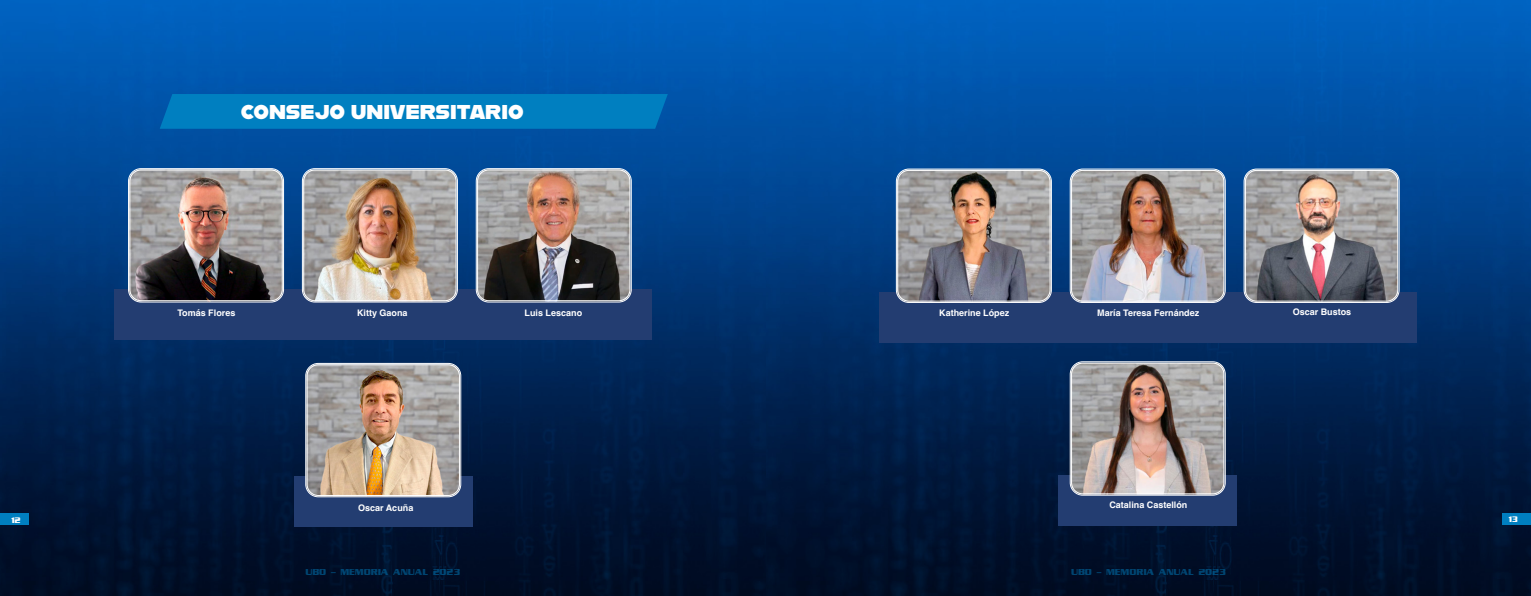
<style>
.page{position:relative;width:1531px;height:596px;background:#fff}
.page>*{position:absolute;margin:0;border:0;box-sizing:border-box;transform-origin:0 0}
.t1{font:20px "Alfarn";color:#fff}
.t2{font:700 9px "Helvetica";color:#fff}
.t3{font:700 9px "Enter Sansman";color:#007fc0}
.t4{font:700 8px "Enter Sansman";color:#fff}
</style>
<div class="page">
<img style="left:766px;top:0;width:765px;height:595px">
<div style="left:0;top:0;width:766px;height:595px;background:linear-gradient(to bottom,#0063c6,#00061b)"></div>
<div style="left:114px;top:289px;width:537px;height:50px;background:#233d71"></div>
<div style="left:294px;top:476px;width:178px;height:51px;background:#233d71"></div>
<div style="left:1059px;top:475px;width:178px;height:50px;background:#233d71"></div>
<div style="left:879px;top:292px;width:537px;height:50px;background:#233d71"></div>
<div style="left:160px;top:94px;width:508px;height:35px;background:#007fc0"></div>
<img style="left:897px;top:169px;width:154px;height:133px">
<div style="left:896px;top:168px;width:156px;height:135px;border:1px solid #fff;border-radius:13px"></div>
<div style="left:897px;top:170px;width:153px;height:131px;border:1px solid #fff;border-radius:11px"></div>
<img style="left:129px;top:169px;width:154px;height:132px">
<div style="left:128px;top:168px;width:156px;height:134px;border:1px solid #fff;border-radius:13px"></div>
<div style="left:130px;top:170px;width:152px;height:131px;border:1px solid #fff;border-radius:11px"></div>
<img style="left:1071px;top:170px;width:153px;height:132px">
<div style="left:1070px;top:168px;width:156px;height:135px;border:1px solid #fff;border-radius:13px"></div>
<div style="left:1071px;top:170px;width:153px;height:131px;border:1px solid #fff;border-radius:11px"></div>
<img style="left:303px;top:169px;width:153px;height:132px">
<div style="left:302px;top:168px;width:156px;height:134px;border:1px solid #fff;border-radius:13px"></div>
<div style="left:304px;top:170px;width:152px;height:131px;border:1px solid #fff;border-radius:11px"></div>
<img style="left:1244px;top:169px;width:154px;height:133px">
<div style="left:1243px;top:168px;width:156px;height:135px;border:1px solid #fff;border-radius:13px"></div>
<div style="left:1245px;top:170px;width:153px;height:131px;border:1px solid #fff;border-radius:11px"></div>
<img style="left:477px;top:169px;width:153px;height:132px">
<div style="left:476px;top:168px;width:156px;height:134px;border:1px solid #fff;border-radius:13px"></div>
<div style="left:477px;top:170px;width:153px;height:131px;border:1px solid #fff;border-radius:11px"></div>
<img style="left:1071px;top:362px;width:153px;height:132px">
<div style="left:1070px;top:361px;width:156px;height:134px;border:1px solid #fff;border-radius:13px"></div>
<div style="left:1071px;top:363px;width:153px;height:130px;border:1px solid #fff;border-radius:11px"></div>
<img style="left:306px;top:364px;width:154px;height:132px">
<div style="left:305px;top:362px;width:156px;height:135px;border:1px solid #fff;border-radius:13px"></div>
<div style="left:307px;top:364px;width:153px;height:131px;border:1px solid #fff;border-radius:11px"></div>
<div style="left:0;top:513px;width:29px;height:11px;background:#007fc0"></div>
<div style="left:1502px;top:513px;width:29px;height:11px;background:#007fc0"></div>
<h1 class="t1" style="left:241px;top:100px;width:284px">CONSEJO UNIVERSITARIO</h1>
<p class="t2" style="left:177px;top:307px;width:59px">Tomás Flores</p>
<p class="t2" style="left:357px;top:307px;width:52px">Kitty Gaona</p>
<p class="t2" style="left:358px;top:502px;width:57px">Oscar Acuña</p>
<p class="t2" style="left:525px;top:307px;width:59px">Luis Lescano</p>
<p class="t2" style="left:939px;top:307px;width:72px">Katherine López</p>
<p class="t2" style="left:1097px;top:307px;width:103px">María Teresa Fernández</p>
<p class="t2" style="left:1109px;top:499px;width:80px">Catalina Castellón</p>
<p class="t2" style="left:1292px;top:306px;width:60px">Oscar Bustos</p>
<p class="t4" style="left:10px;top:515px;width:12px">12</p>
<p class="t4" style="left:1507px;top:514px;width:12px">13</p>
<p class="t3" style="left:305px;top:567px;width:156px">UBO - MEMORIA ANUAL 2023</p>
<p class="t3" style="left:1071px;top:567px;width:156px">UBO - MEMORIA ANUAL 2023</p>
</div>
